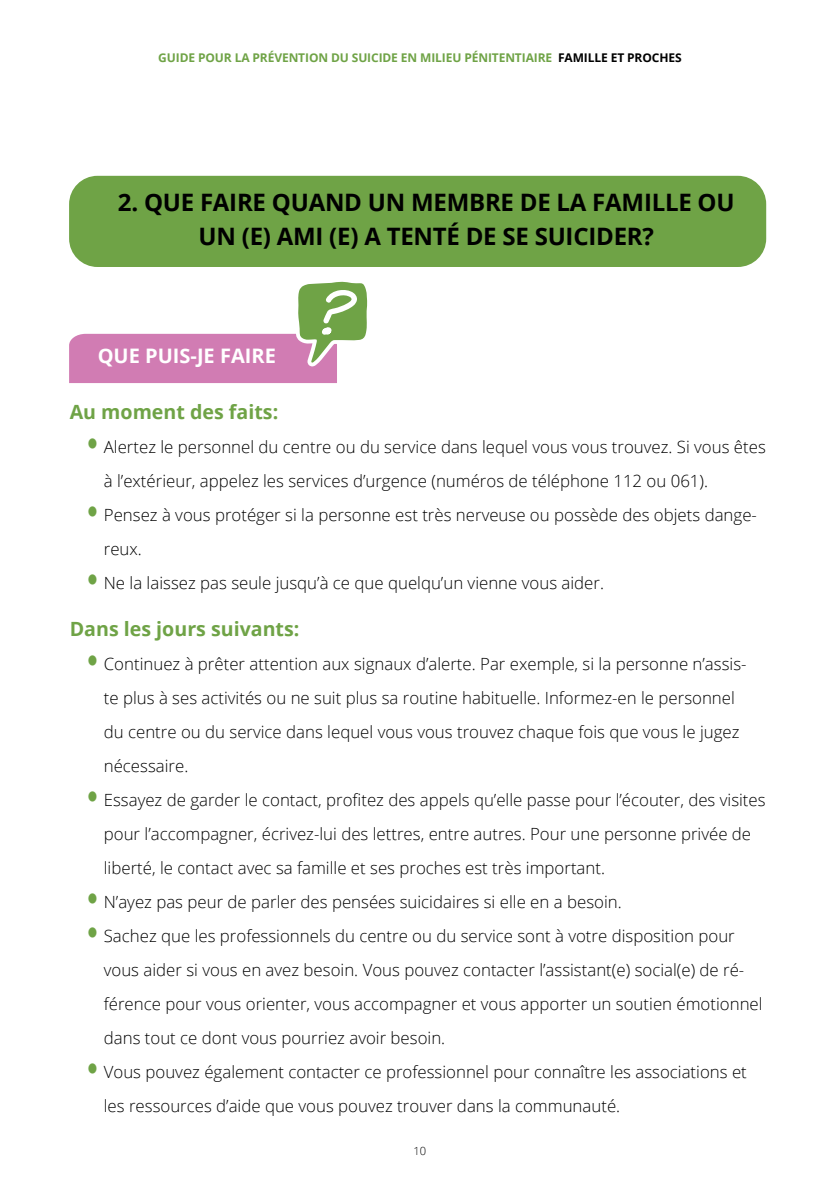
<style>
.page{position:relative;width:840px;height:1191px;background:#fff}
.page>*{position:absolute;margin:0;border:0;box-sizing:border-box;transform-origin:0 0}
.Heading_2{font:700 24px/34px "Open Sans";letter-spacing:-.01em;color:#000;text-align:center}
.t1{font:700 20px "Open Sans";color:#fff}
.Listado_nivel_1{font:700 19.6px "Open Sans";color:#6fa346}
.t2{font:300 16.8px/34px "Open Sans";color:#000}
.t3{font:700 12px "Open Sans";letter-spacing:-.01em;color:#6fa346}
.t4{font:300 11.2px "Open Sans";color:#000}
.s1{color:#000}
</style>
<div class="page">
<div style="left:69px;top:176px;width:696px;height:91px;background:#6fa346;border-radius:28px"></div>
<svg style="left:69px;top:281px;width:299px;height:102px"></svg>
<p class="t3" style="left:158px;top:49px;width:524px">GUIDE POUR LA PRÉVENTION DU SUICIDE EN MILIEU PÉNITENTIAIRE <span class="s1">FAMILLE ET PROCHES</span></p>
<p class="Heading_2" style="left:118px;top:185px;width:618px">2. QUE FAIRE QUAND UN MEMBRE DE LA FAMILLE OU<br>UN (E) AMI (E) A TENTÉ DE SE SUICIDER?</p>
<p class="t1" style="left:98px;top:341px;width:180px">QUE PUIS-JE FAIRE</p>
<p class="Listado_nivel_1" style="left:70px;top:398px;width:210px">Au moment des faits:</p>
<p class="t2" style="left:104px;top:429px;width:663px">Alertez le personnel du centre ou du service dans lequel vous vous trouvez. Si vous êtes à l’extérieur, appelez les services d’urgence (numéros de téléphone 112 ou 061).</p>
<p class="t2" style="left:104px;top:497px;width:654px">Pensez à vous protéger si la personne est très nerveuse ou possède des objets dange&shy;reux.</p>
<p class="t2" style="left:104px;top:565px;width:501px">Ne la laissez pas seule jusqu’à ce que quelqu’un vienne vous aider.</p>
<p class="Listado_nivel_1" style="left:70px;top:615px;width:231px">Dans les jours suivants:</p>
<p class="t2" style="left:104px;top:646px;width:643px">Continuez à prêter attention aux signaux d’alerte. Par exemple, si la personne n’assis&shy;te plus à ses activités ou ne suit plus sa routine habituelle. Informez-en le personnel du centre ou du service dans lequel vous vous trouvez chaque fois que vous le jugez nécessaire.</p>
<p class="t2" style="left:104px;top:782px;width:663px">Essayez de garder le contact, profitez des appels qu’elle passe pour l’écouter, des visites pour l’accompagner, écrivez-lui des lettres, entre autres. Pour une personne privée de liberté, le contact avec sa famille et ses proches est très important.</p>
<p class="t2" style="left:104px;top:884px;width:519px">N’ayez pas peur de parler des pensées suicidaires si elle en a besoin.</p>
<p class="t2" style="left:104px;top:918px;width:660px">Sachez que les professionnels du centre ou du service sont à votre disposition pour vous aider si vous en avez besoin. Vous pouvez contacter l’assistant(e) social(e) de ré&shy;férence pour vous orienter, vous accompagner et vous apporter un soutien émotionnel dans tout ce dont vous pourriez avoir besoin.</p>
<p class="t2" style="left:104px;top:1054px;width:644px">Vous pouvez également contacter ce professionnel pour connaître les associations et les ressources d’aide que vous pouvez trouver dans la communauté.</p>
<p class="t4" style="left:413px;top:1143px;width:14px">10</p>
</div>
